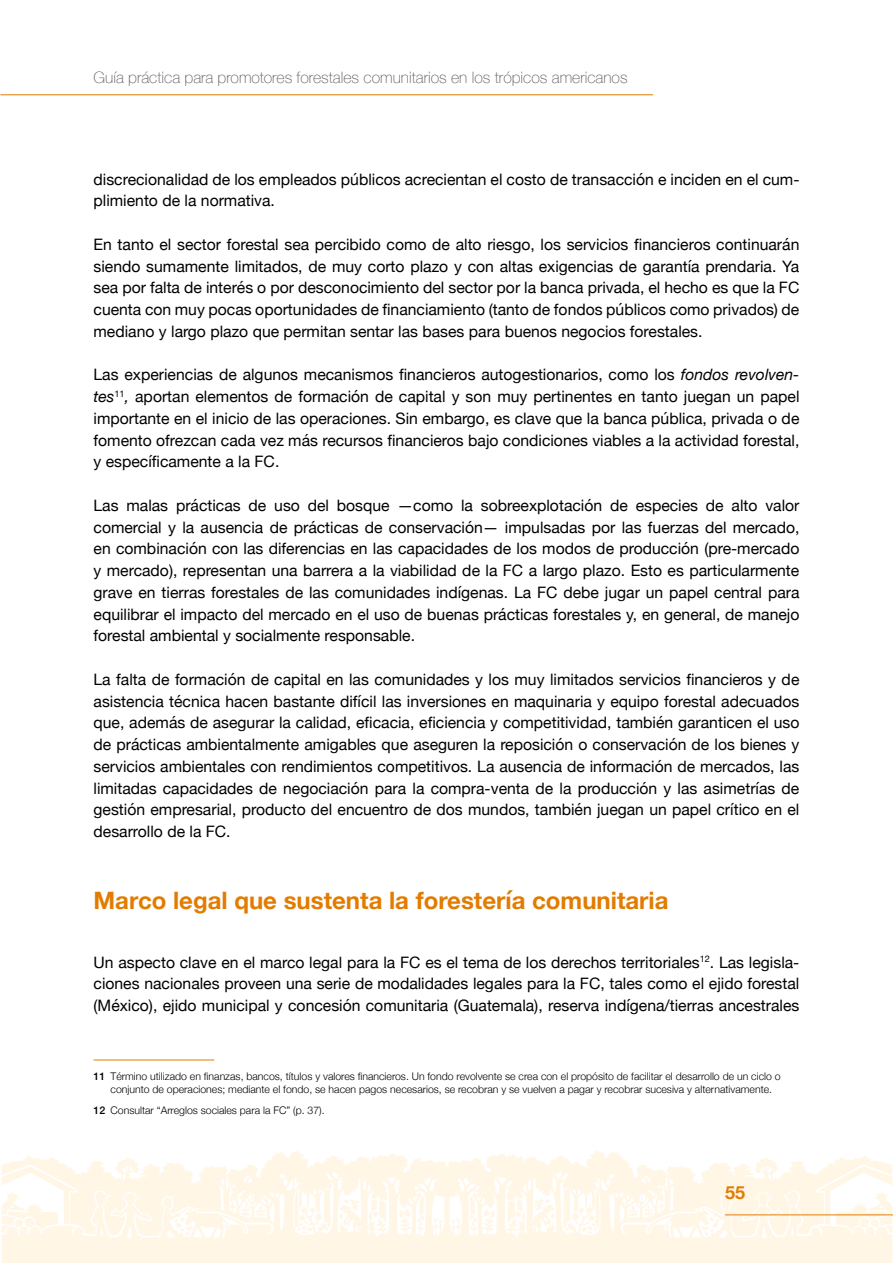
<style>
.page{position:relative;width:893px;height:1263px;background:#fff}
.page>*{position:absolute;margin:0;border:0;box-sizing:border-box;transform-origin:0 0}
.t1{font:700 24px "Helvetica Neue";color:#e27c00}
.t2{font:700 18px "Helvetica Neue";color:#e27c00}
.t3{font:15.75px/21.8px "Helvetica Neue";color:#000;text-align:justify}
.t4{font:100 15.75px "Helvetica Neue";color:#58595b}
.t5{font:300 10.5px/12.6px "Helvetica Neue";color:#000}
.s1{font-style:italic}
.s2{font-weight:500}
</style>
<div class="page">
<svg style="left:462px;top:1150px;width:430px;height:113px;fill:#fff6e6"></svg>
<svg style="left:470px;top:1196px;width:7px;height:27px"></svg>
<svg style="left:484px;top:1209px;width:11px;height:9px"></svg>
<svg style="left:508px;top:1199px;width:17px;height:22px"></svg>
<svg style="left:533px;top:1199px;width:23px;height:20px"></svg>
<svg style="left:563px;top:1189px;width:7px;height:40px"></svg>
<svg style="left:581px;top:1190px;width:18px;height:44px"></svg>
<svg style="left:647px;top:1214px;width:25px;height:19px"></svg>
<svg style="left:701px;top:1217px;width:19px;height:19px"></svg>
<svg style="left:818px;top:1166px;width:74px;height:70px"></svg>
<svg style="left:1px;top:1150px;width:461px;height:113px;fill:#fff6e6"></svg>
<svg style="left:417px;top:1196px;width:7px;height:27px"></svg>
<svg style="left:399px;top:1209px;width:11px;height:9px"></svg>
<svg style="left:369px;top:1199px;width:17px;height:22px"></svg>
<svg style="left:338px;top:1199px;width:22px;height:20px"></svg>
<svg style="left:324px;top:1189px;width:7px;height:40px"></svg>
<svg style="left:295px;top:1190px;width:18px;height:44px"></svg>
<svg style="left:222px;top:1214px;width:25px;height:19px"></svg>
<svg style="left:174px;top:1217px;width:19px;height:19px"></svg>
<svg style="left:1px;top:1166px;width:75px;height:70px"></svg>
<hr style="left:1px;top:94px;width:652px;height:1px;background:#e27c00">
<hr style="left:725px;top:1214px;width:168px;height:1px;background:#e27c00">
<hr style="left:94px;top:1059px;width:120px;height:1px;background:#e27c00">
<p class="t4" style="left:94px;top:66px;width:536px">Guía práctica para promotores forestales comunitarios en los trópicos americanos</p>
<p class="t3" style="left:94px;top:169px;width:707px">discrecionalidad de los empleados públicos acrecientan el costo de transacción e inciden en el cum&shy;plimiento de la normativa.</p>
<p class="t3" style="left:94px;top:234px;width:707px">En tanto el sector forestal sea percibido como de alto riesgo, los servicios financieros continuarán siendo sumamente limitados, de muy corto plazo y con altas exigencias de garantía prendaria. Ya sea por falta de interés o por desconocimiento del sector por la banca privada, el hecho es que la FC cuenta con muy pocas oportunidades de financiamiento (tanto de fondos públicos como privados) de mediano y largo plazo que permitan sentar las bases para buenos negocios forestales.</p>
<p class="t3" style="left:94px;top:365px;width:707px">Las experiencias de algunos mecanismos financieros autogestionarios, como los <span class="s1">fondos revolven&shy;tes</span><sup>11</sup><span class="s1">,</span> aportan elementos de formación de capital y son muy pertinentes en tanto juegan un papel importante en el inicio de las operaciones. Sin embargo, es clave que la banca pública, privada o de fomento ofrezcan cada vez más recursos financieros bajo condiciones viables a la actividad forestal, y específicamente a la FC.</p>
<p class="t3" style="left:94px;top:495px;width:707px">Las malas prácticas de uso del bosque —como la sobreexplotación de especies de alto valor comercial y la ausencia de prácticas de conservación— impulsadas por las fuerzas del mercado, en combinación con las diferencias en las capacidades de los modos de producción (pre-mercado y mercado), representan una barrera a la viabilidad de la FC a largo plazo. Esto es particularmente grave en tierras forestales de las comunidades indígenas. La FC debe jugar un papel central para equilibrar el impacto del mercado en el uso de buenas prácticas forestales y, en general, de manejo forestal ambiental y socialmente responsable.</p>
<p class="t3" style="left:94px;top:669px;width:707px">La falta de formación de capital en las comunidades y los muy limitados servicios financieros y de asistencia técnica hacen bastante difícil las inversiones en maquinaria y equipo forestal adecuados que, además de asegurar la calidad, eficacia, eficiencia y competitividad, también garanticen el uso de prácticas ambientalmente amigables que aseguren la reposición o conservación de los bienes y servicios ambientales con rendimientos competitivos. La ausencia de información de mercados, las limitadas capacidades de negociación para la compra-venta de la producción y las asimetrías de gestión empresarial, producto del encuentro de dos mundos, también juegan un papel crítico en el desarrollo de la FC.</p>
<h1 class="t1" style="left:94px;top:882px;width:576px">Marco legal que sustenta la forestería comunitaria</h1>
<p class="t3" style="left:94px;top:952px;width:707px">Un aspecto clave en el marco legal para la FC es el tema de los derechos territoriales<sup>12</sup>. Las legisla&shy;ciones nacionales proveen una serie de modalidades legales para la FC, tales como el ejido forestal (México), ejido municipal y concesión comunitaria (Guatemala), reserva indígena/tierras ancestrales</p>
<p class="t5" style="left:111px;top:1070px;width:672px;text-indent:-17px"><span class="s2">11</span> Término utilizado en finanzas, bancos, títulos y valores financieros. Un fondo revolvente se crea con el propósito de facilitar el desarrollo de un ciclo o conjunto de operaciones; mediante el fondo, se hacen pagos necesarios, se recobran y se vuelven a pagar y recobrar sucesiva y alternativamente.</p>
<p class="t5" style="left:94px;top:1103px;width:233px"><span class="s2">12</span> Consultar “Arreglos sociales para la FC” (p. 37).</p>
<p class="t2" style="left:725px;top:1179px;width:22px">55</p>
</div>
